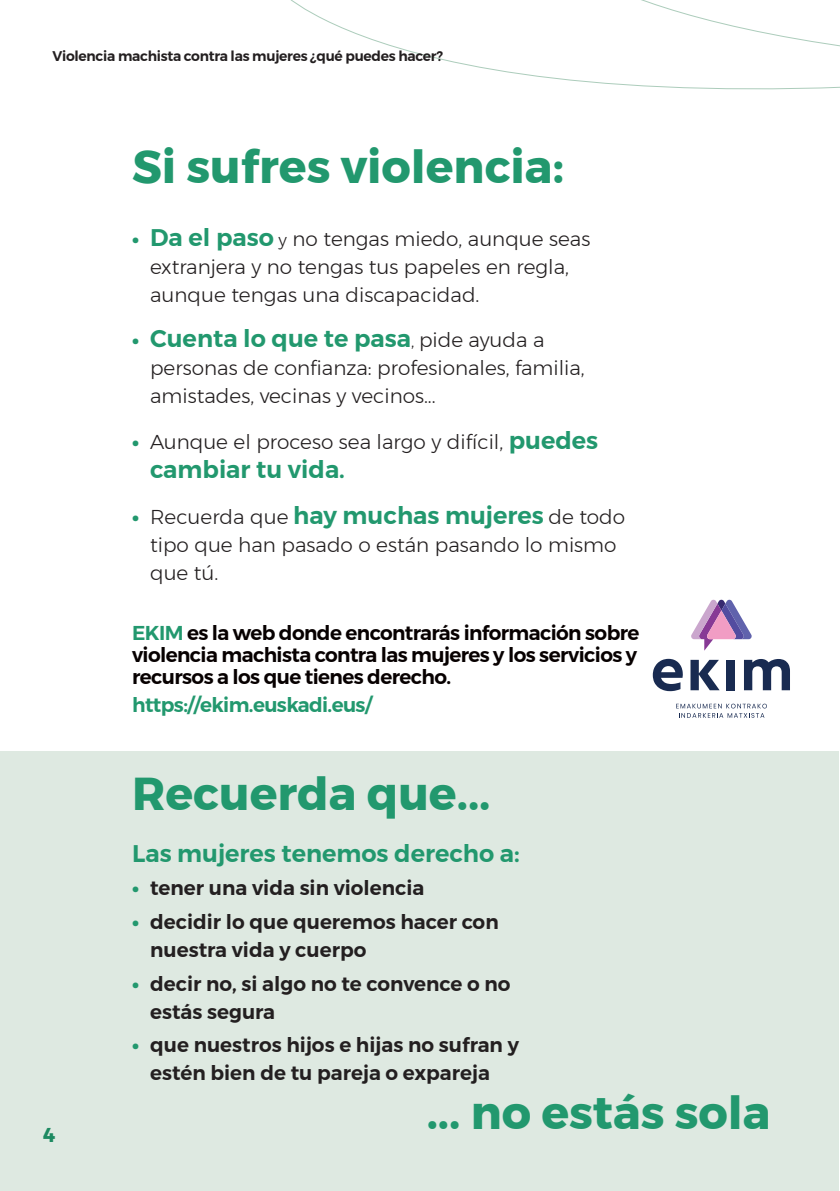
<style>
.page{position:relative;width:840px;height:1191px;background:#fff}
.page>*{position:absolute;margin:0;border:0;box-sizing:border-box;transform-origin:0 0}
.t1{font:700 46px "Montserrat";color:#22986e}
.t2{font:600 24px "Montserrat";color:#22986e}
.t3{font:300 20px/28px "Montserrat";color:#231f20}
.t4{font:600 20px/28px "Montserrat";color:#231f20}
.t5{font:600 20px/22px "Montserrat";letter-spacing:-.03em;color:#070000;text-align:justify}
.t6{font:600 20px "Montserrat";letter-spacing:-.03em;color:#22986e}
.t7{font:700 20px "Montserrat";color:#22986e}
.t8{font:600 14px "Montserrat";letter-spacing:-.02em;color:#231f20}
.s1{font-weight:800;color:#22986e}
.s2{font-weight:600;font-size:24px;color:#22986e}
.s3{font-size:17px}
.s4{font-weight:800;font-size:20px}
.s5{font-weight:300;font-size:17px;color:#231f20}
.s6{font-weight:300;font-size:20px;color:#231f20}
.s7{color:#22986e}
</style>
<div class="page">
<div style="left:0;top:751px;width:838px;height:440px;background:#dee9e1"></div>
<svg style="left:291px;top:0;width:548px;height:90px"></svg>
<svg style="left:652px;top:659px;width:30px;height:32px"></svg>
<svg style="left:690px;top:660px;width:29px;height:30px"></svg>
<div style="left:726px;top:660px;width:8px;height:30px;background:#192b51"></div>
<svg style="left:744px;top:659px;width:45px;height:31px"></svg>
<svg style="left:676px;top:704px;width:90px;height:14px"></svg>
<svg style="left:691px;top:600px;width:61px;height:51px"></svg>
<p class="t8" style="left:52px;top:45px;width:391px">Violencia machista contra las mujeres ¿qué puedes hacer?</p>
<p class="t1" style="left:132px;top:129px;width:433px">Si sufres violencia:</p>
<p class="t3" style="left:150px;top:224px;width:441px;text-indent:-18px"><span class="s1">•</span> <span class="s2">Da el paso</span> <span class="s3">y</span> no tengas miedo, aunque seas extranjera y no tengas tus papeles en regla, aunque tengas una discapacidad.</p>
<p class="t2" style="left:132px;top:320px;width:413px"><span class="s4">•</span> Cuenta lo que te pasa<span class="s5">,</span> <span class="s6">pide ayuda a</span></p>
<p class="t3" style="left:150px;top:354px;width:436px">personas de confianza: profesionales, familia, amistades, vecinas y vecinos...</p>
<p class="t3" style="left:132px;top:428px;width:467px"><span class="s1">•</span> Aunque el proceso sea largo y difícil, <span class="s2">puedes</span></p>
<p class="t2" style="left:150px;top:450px;width:196px">cambiar tu vida.</p>
<p class="t3" style="left:150px;top:502px;width:476px;text-indent:-18px"><span class="s1">•</span> Recuerda que <span class="s2">hay muchas mujeres</span> de todo tipo que han pasado o están pasando lo mismo que tú.</p>
<p class="t7" style="left:43px;top:1119px;width:14px">4</p>
<p class="t5" style="left:132px;top:622px;width:508px"><span class="s7">EKIM</span> es la web donde encontrarás información sobre violencia machista contra las mujeres y los servicios y recursos a los que tienes derecho.</p>
<p class="t6" style="left:132px;top:689px;width:241px">https://ekim.euskadi.eus/</p>
<p class="t1" style="left:132px;top:757px;width:360px">Recuerda que...</p>
<p class="t2" style="left:132px;top:834px;width:389px">Las mujeres tenemos derecho a:</p>
<p class="t4" style="left:132px;top:874px;width:294px"><span class="s1">•</span> tener una vida sin violencia</p>
<p class="t4" style="left:150px;top:908px;width:350px;text-indent:-18px"><span class="s1">•</span> decidir lo que queremos hacer con nuestra vida y cuerpo</p>
<p class="t4" style="left:150px;top:969px;width:362px;text-indent:-18px"><span class="s1">•</span> decir no, si algo no te convence o no estás segura</p>
<p class="t4" style="left:132px;top:1031px;width:388px;text-align:center"><span class="s1">•</span> que nuestros hijos e hijas no sufran y estén bien de tu pareja o expareja</p>
<p class="t1" style="left:426px;top:1076px;width:345px">... no estás sola</p>
</div>
